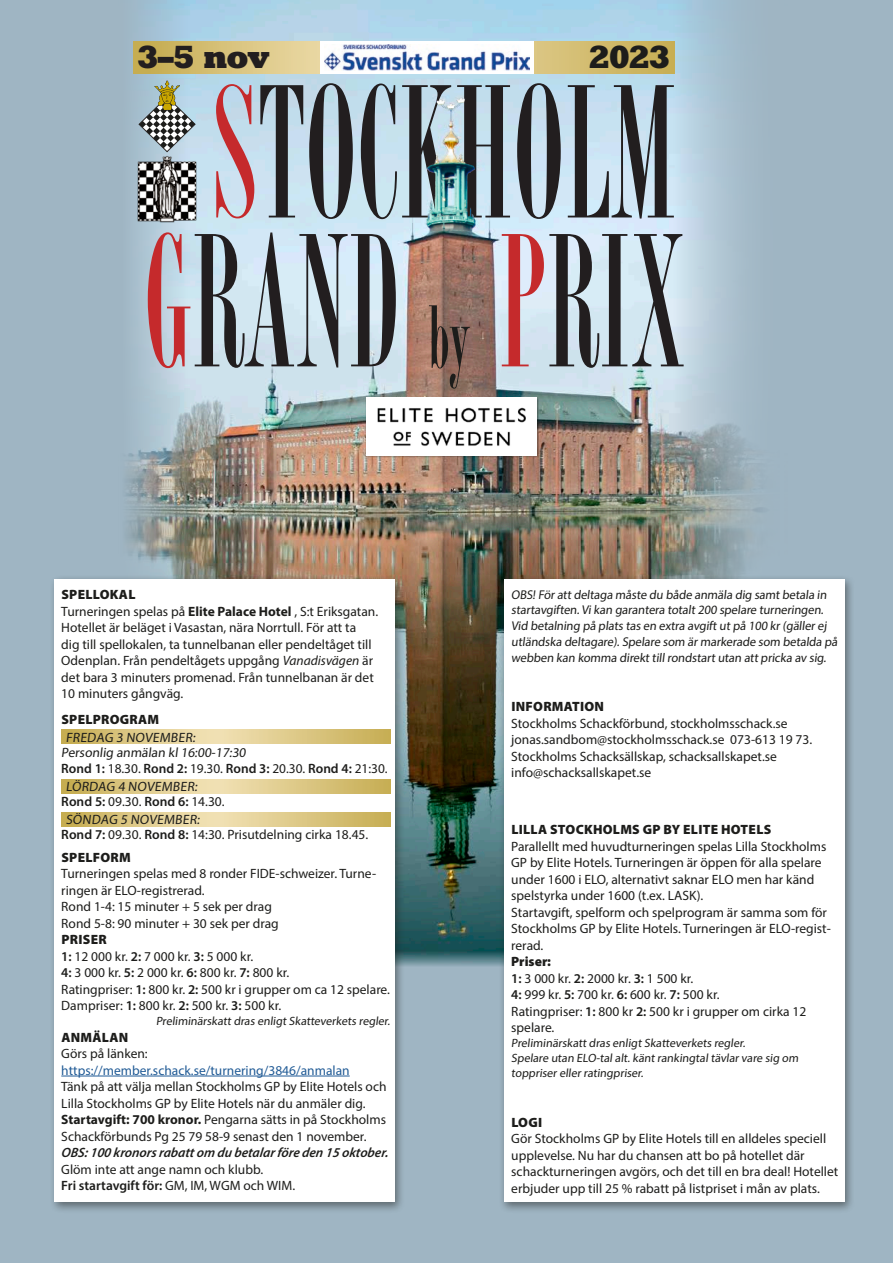
<style>
.page{position:relative;width:893px;height:1263px;background:#9fb5c3}
.page>*{position:absolute;margin:0;border:0;box-sizing:border-box;transform-origin:0 0}
.t1{font:198.45px "Bordeaux Roman Bold Let Plain";color:#221e1f}
.t2{font:93.75px "Bordeaux Roman Bold Let Plain";color:#1d1d1b}
.t3{font:800 31.95px "Geometric Slabserif AB";color:#221e1f}
.t4{font:800 31.95px "Geometric Slabserif AB";color:#1d1d1b}
.t5{font:13.5px/16.5px "Myriad Pro";color:#1d1d1b}
.t6{font:600 13.5px "Myriad Pro";color:#1d1d1b}
.t7{font:900 13.5px "Myriad Pro";letter-spacing:.02em;color:#1d1d1b}
.t8{font:13.5px/16.5px "Myriad Pro";color:#215b96}
.t9{font:italic 600 13.5px "Myriad Pro";color:#1d1d1b}
.t10{font:12.75px/15.8px "Myriad Pro";color:#1d1d1b}
.t11{font:12px/15px "Myriad Pro";color:#1d1d1b}
.s1{color:#c52a2c}
.s2{font-weight:700}
.s3{font-style:italic}
.s4{font-weight:400}
.s5{font-weight:600}
.s6{color:#1d1d1b}
</style>
<div class="page">
<img style="left:126px;top:0;width:635px;height:950px">
<div style="left:365px;top:397px;width:174px;height:61px;background:#1d1d1b;opacity:.5"></div>
<img style="left:366px;top:398px;width:170px;height:57px">
<img style="left:310px;top:74px;width:293px;height:156px">
<img style="left:126px;top:155px;width:88px;height:67px">
<svg style="left:139px;top:80px;width:56px;height:72px"></svg>
<svg style="left:134px;top:41px;width:541px;height:33px"></svg>
<div style="left:321px;top:41px;width:213px;height:33px;background:#fff"></div>
<img style="left:325px;top:45px;width:205px;height:26px">
<div style="left:49px;top:574px;width:357px;height:639px;background:#1d1d1b;opacity:.5"></div>
<div style="left:54px;top:579px;width:340px;height:623px;background:#fff"></div>
<svg style="left:61px;top:730px;width:329px;height:13px"></svg>
<svg style="left:61px;top:779px;width:329px;height:14px"></svg>
<svg style="left:61px;top:812px;width:329px;height:14px"></svg>
<hr style="left:61px;top:1076px;width:289px;height:1px;background:#215b96">
<div style="left:499px;top:574px;width:357px;height:639px;background:#1d1d1b;opacity:.5"></div>
<div style="left:504px;top:579px;width:340px;height:623px;background:#fff"></div>
<p class="t3" style="left:138px;top:38px;width:133px">3–5 nov</p>
<p class="t4" style="left:589px;top:38px;width:81px">2023</p>
<p class="t1" style="left:211px;top:63px;width:468px"><span class="s1">S</span>TOCKHOLM</p>
<p class="t1" style="left:144px;top:212px;width:257px"><span class="s1">G</span>RAND</p>
<p class="t1" style="left:499px;top:212px;width:188px"><span class="s1">P</span>RIX</p>
<p class="t2" style="left:428px;top:295px;width:43px">by</p>
<p class="t7" style="left:61px;top:587px;width:76px">SPELLOKAL</p>
<p class="t5" style="left:61px;top:603px;width:318px">Turneringen spelas på <span class="s2">Elite Palace Hotel</span> , S:t Eriksgatan.<br>Hotellet är beläget i Vasastan, nära Norrtull. För att ta<br>dig till spellokalen, ta tunnelbanan eller pendeltåget till Odenplan. Från pendeltågets uppgång <span class="s3">Vanadisvägen</span> är det bara 3 minuters promenad. Från tunnelbanan är det 10 minuters gångväg.</p>
<p class="t7" style="left:61px;top:711px;width:99px">SPELPROGRAM</p>
<p class="t5" style="left:66px;top:729px;width:133px">FREDAG 3 NOVEMBER:</p>
<p class="t5" style="left:61px;top:744px;width:188px">Personlig anmälan kl 16:00-17:30</p>
<p class="t6" style="left:61px;top:760px;width:328px">Rond 1: <span class="s4">18.30.</span> Rond 2: <span class="s4">19.30.</span> Rond 3: <span class="s4">20.30.</span> Rond 4: <span class="s4">21:30.</span></p>
<p class="t5" style="left:66px;top:778px;width:135px">LÖRDAG 4 NOVEMBER:</p>
<p class="t6" style="left:61px;top:793px;width:165px">Rond 5: <span class="s4">09.30.</span> Rond 6: <span class="s4">14.30.</span></p>
<p class="t5" style="left:66px;top:811px;width:137px">SÖNDAG 5 NOVEMBER:</p>
<p class="t5" style="left:61px;top:826px;width:308px"><span class="s5">Rond 7:</span> 09.30. <span class="s5">Rond 8:</span> 14:30. Prisutdelning cirka 18.45.</p>
<p class="t7" style="left:61px;top:849px;width:71px">SPELFORM</p>
<p class="t5" style="left:61px;top:865px;width:316px">Turneringen spelas med 8 ronder FIDE-schweizer. Turne&shy;ringen är ELO-registrerad.</p>
<p class="t5" style="left:61px;top:898px;width:212px">Rond 1-4: 15 minuter + 5 sek per drag</p>
<p class="t5" style="left:61px;top:915px;width:219px">Rond 5-8: 90 minuter + 30 sek per drag</p>
<p class="t7" style="left:61px;top:932px;width:47px">PRISER</p>
<p class="t5" style="left:61px;top:948px;width:330px"><span class="s5">1:</span> 12 000 kr. <span class="s5">2:</span> 7 000 kr. <span class="s5">3:</span> 5 000 kr.<br><span class="s5">4:</span> 3 000 kr. <span class="s5">5:</span> 2 000 kr. <span class="s5">6:</span> 800 kr. <span class="s5">7:</span> 800 kr.<br>Ratingpriser: <span class="s5">1:</span> 800 kr. <span class="s5">2:</span> 500 kr i grupper om ca 12 spelare.</p>
<p class="t5" style="left:61px;top:997px;width:221px">Dampriser: <span class="s5">1:</span> 800 kr. <span class="s5">2:</span> 500 kr. <span class="s5">3:</span> 500 kr.</p>
<p class="t11" style="left:156px;top:1013px;width:237px">Preliminärskatt dras enligt Skatteverkets regler.</p>
<p class="t7" style="left:61px;top:1029px;width:68px">ANMÄLAN</p>
<p class="t8" style="left:61px;top:1045px;width:290px"><span class="s6">Görs på länken: </span>https://member.schack.se/turnering/3846/anmalan</p>
<p class="t5" style="left:61px;top:1078px;width:327px">Tänk på att välja mellan Stockholms GP by Elite Hotels och<br>Lilla Stockholms GP by Elite Hotels när du anmäler dig.</p>
<p class="t5" style="left:61px;top:1111px;width:326px"><span class="s2">Startavgift: 700 kronor.</span> Pengarna sätts in på Stockholms<br>Schackförbunds Pg 25 79 58-9 senast den 1 november.</p>
<p class="t9" style="left:61px;top:1144px;width:331px">OBS:100 kronors rabatt om du betalar före den 15 oktober.</p>
<p class="t5" style="left:61px;top:1161px;width:203px">Glöm inte att ange namn och klubb.</p>
<p class="t6" style="left:61px;top:1177px;width:235px">Fri startavgift för: <span class="s4">GM, IM, WGM och WIM.</span></p>
<p class="t10" style="left:511px;top:586px;width:330px">OBS!För att deltaga måste du både anmäla dig samt betala in startavgiften.Vikan garantera totalt 200 spelare turneringen.<br>Vid betalning på plats tas en extra avgift ut på 100 kr (gäller ej utländska deltagare).Spelare som är markerade som betalda på webben kan komma direkt tillrondstart utan att pricka av sig.</p>
<p class="t7" style="left:511px;top:699px;width:94px">INFORMATION</p>
<p class="t5" style="left:511px;top:714px;width:302px">Stockholms Schackförbund, stockholmsschack.se jonas.sandbom@stockholmsschack.se 073-613 19 73.<br>Stockholms Schacksällskap, schacksallskapet.se info@schacksallskapet.se</p>
<p class="t7" style="left:511px;top:822px;width:261px">LILLA STOCKHOLMS GP BY ELITE HOTELS</p>
<p class="t5" style="left:511px;top:837px;width:317px">Parallellt med huvudturneringen spelas Lilla Stockholms GP by Elite Hotels. Turneringen är öppen för alla spelare under 1600 i ELO, alternativt saknar ELO men har känd spelstyrka under 1600 (t.ex. LASK).</p>
<p class="t5" style="left:511px;top:903px;width:321px">Startavgift, spelform och spelprogram är samma som för<br>Stockholms GP by Elite Hotels. Turneringen är ELO-regist&shy;rerad.</p>
<p class="t7" style="left:511px;top:954px;width:41px">Priser:</p>
<p class="t5" style="left:511px;top:969px;width:210px"><span class="s5">1:</span> 3 000 kr. <span class="s5">2:</span> 2000 kr. <span class="s5">3:</span> 1 500 kr.<br><span class="s5">4:</span> 999 kr. <span class="s5">5:</span> 700 kr. <span class="s5">6:</span> 600 kr. <span class="s5">7:</span> 500 kr.</p>
<p class="t5" style="left:511px;top:1002px;width:297px">Ratingpriser: <span class="s5">1:</span> 800 kr <span class="s5">2:</span> 500 kr i grupper om cirka 12 spelare.</p>
<p class="t11" style="left:511px;top:1035px;width:237px">Preliminärskatt dras enligt Skatteverkets regler.</p>
<p class="t11" style="left:511px;top:1050px;width:291px">Spelare utan ELO-tal alt. känt rankingtal tävlar vare sig om toppriser eller ratingpriser.</p>
<p class="t7" style="left:511px;top:1114px;width:32px">LOGI</p>
<p class="t5" style="left:511px;top:1130px;width:329px">Gör Stockholms GP by Elite Hotels till en alldeles speciell upplevelse. Nu har du chansen att bo på hotellet där schackturneringen avgörs, och det till en bra deal! Hotellet erbjuder upp till 25 % rabatt på listpriset i mån av plats.</p>
</div>
